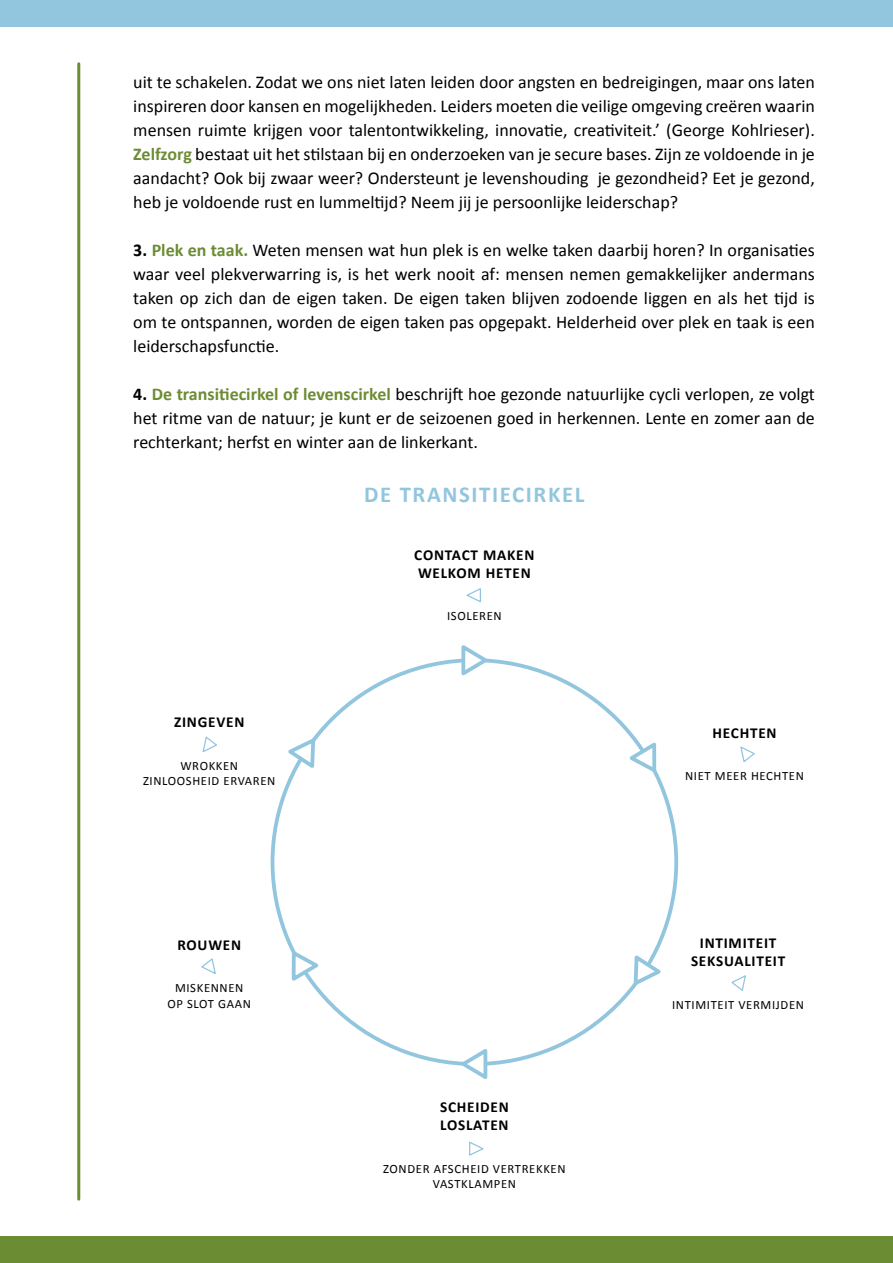
<style>
.page{position:relative;width:893px;height:1263px;background:#fff}
.page>*{position:absolute;margin:0;border:0;box-sizing:border-box;transform-origin:0 0}
.t1{font:700 22.8px "Calibri";letter-spacing:.07em;color:#92c6df}
.t2{font:18px/24px "Calibri";color:#000;text-align:justify}
.t3{font:700 15.15px/18.3px "Calibri";letter-spacing:.05em;color:#000}
.t4{font:12.75px/15.1px "Calibri";letter-spacing:.05em;color:#000;text-align:center}
.s1{font-weight:700;color:#6c8c34}
.s2{font-weight:700}
</style>
<div class="page">
<div style="left:0;top:1236px;width:893px;height:27px;background:#6c8c34"></div>
<div style="left:0;top:0;width:893px;height:27px;background:#92c6df"></div>
<hr style="left:77px;top:64px;width:3px;height:1135px;background:#6c8c34">
<svg style="left:458px;top:645px;width:35px;height:31px"></svg>
<svg style="left:629px;top:739px;width:30px;height:38px"></svg>
<svg style="left:632px;top:950px;width:29px;height:39px"></svg>
<svg style="left:288px;top:734px;width:29px;height:39px"></svg>
<svg style="left:289px;top:947px;width:30px;height:37px"></svg>
<svg style="left:456px;top:1049px;width:35px;height:30px"></svg>
<svg style="left:202px;top:736px;width:15px;height:17px"></svg>
<svg style="left:201px;top:958px;width:15px;height:16px"></svg>
<svg style="left:466px;top:588px;width:15px;height:15px"></svg>
<svg style="left:469px;top:1141px;width:15px;height:15px"></svg>
<svg style="left:740px;top:746px;width:15px;height:16px"></svg>
<svg style="left:731px;top:975px;width:15px;height:16px"></svg>
<p class="t2" style="left:133px;top:70px;width:683px">uit te schakelen. Zodat we ons niet laten leiden door angsten en bedreigingen, maar ons laten inspireren door kansen en mogelijkheden. Leiders moeten die veilige omgeving creëren waarin mensen ruimte krijgen voor talentontwikkeling, innovatie, creativiteit.’ (George Kohlrieser).<br><span class="s1">Zelfzorg</span> bestaat uit het stilstaan bij en onderzoeken van je secure bases. Zijn ze voldoende in je aandacht? Ook bij zwaar weer? Ondersteunt je levenshouding je gezondheid? Eet je gezond, heb je voldoende rust en lummeltijd? Neem jij je persoonlijke leiderschap?</p>
<p class="t2" style="left:133px;top:238px;width:683px"><span class="s2">3.</span> <span class="s1">Plek en taak.</span> Weten mensen wat hun plek is en welke taken daarbij horen? In organisaties waar veel plekverwarring is, is het werk nooit af: mensen nemen gemakkelijker andermans taken op zich dan de eigen taken. De eigen taken blijven zodoende liggen en als het tijd is om te ontspannen, worden de eigen taken pas opgepakt. Helderheid over plek en taak is een leiderschapsfunctie.</p>
<p class="t2" style="left:133px;top:382px;width:683px"><span class="s2">4.</span> <span class="s1">De transitiecirkel of levenscirkel</span> beschrijft hoe gezonde natuurlijke cycli verlopen, ze volgt het ritme van de natuur; je kunt er de seizoenen goed in herkennen. Lente en zomer aan de rechterkant; herfst en winter aan de linkerkant.</p>
<p class="t1" style="left:364px;top:479px;width:222px">DE TRANSITIECIRKEL</p>
<p class="t3" style="left:174px;top:713px;width:72px">ZINGEVEN</p>
<p class="t4" style="left:143px;top:758px;width:134px">WROKKEN<br>ZINLOOSHEID ERVAREN</p>
<p class="t3" style="left:177px;top:935px;width:65px">ROUWEN</p>
<p class="t4" style="left:167px;top:980px;width:85px">MISKENNEN<br>OP SLOT GAAN</p>
<p class="t3" style="left:414px;top:545px;width:122px">CONTACT MAKEN<br>WELKOM HETEN</p>
<p class="t4" style="left:447px;top:608px;width:56px">ISOLEREN</p>
<p class="t3" style="left:440px;top:1097px;width:70px">SCHEIDEN<br>LOSLATEN</p>
<p class="t4" style="left:383px;top:1161px;width:184px">ZONDER AFSCHEID VERTREKKEN<br>VASTKLAMPEN</p>
<p class="t3" style="left:712px;top:723px;width:66px">HECHTEN</p>
<p class="t4" style="left:685px;top:768px;width:120px">NIET MEER HECHTEN</p>
<p class="t3" style="left:691px;top:933px;width:96px;text-align:center">INTIMITEIT<br>SEKSUALITEIT</p>
<p class="t4" style="left:672px;top:996px;width:133px">INTIMITEIT VERMIJDEN</p>
</div>
